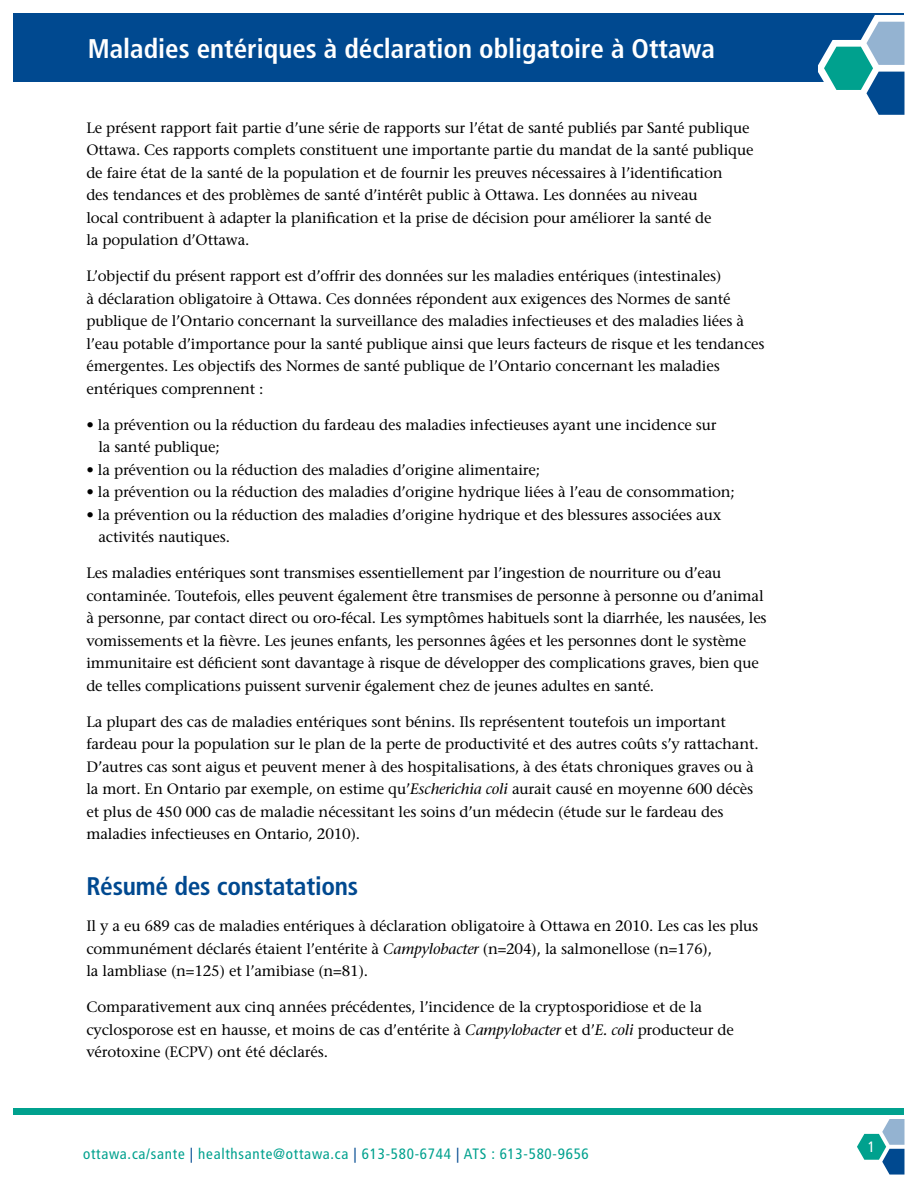
<style>
.page{position:relative;width:918px;height:1188px;background:#fff}
.page>*{position:absolute;margin:0;border:0;box-sizing:border-box;transform-origin:0 0}
.t1{font:700 condensed 27px "Frutiger";color:#fff}
.t2{font:700 condensed 25.5px "Frutiger";letter-spacing:-.01em;color:#004990}
.t3{font:500 15px/22.5px "Stone Serif Std";letter-spacing:-.01em;color:#000}
.t4{font:condensed 15px "Frutiger";letter-spacing:.05em;color:#00a18e}
.t5{font:condensed 15px "Frutiger";color:#fff}
.s1{font-style:italic}
.s2{color:#004990}
</style>
<div class="page">
<div style="left:14px;top:1108px;width:890px;height:7px;background:#00a18e"></div>
<div style="left:14px;top:14px;width:890px;height:68px;background:#004990"></div>
<svg style="left:818px;top:15px;width:87px;height:100px"></svg>
<svg style="left:857px;top:1119px;width:48px;height:56px"></svg>
<p class="t1" style="left:88px;top:32px;width:629px">Maladies entériques à déclaration obligatoire à Ottawa</p>
<p class="t3" style="left:86px;top:116px;width:669px">Le présent rapport fait partie d’une série de rapports sur l’état de santé publiés par Santé publique Ottawa. Ces rapports complets constituent une importante partie du mandat de la santé publique de faire état de la santé de la population et de fournir les preuves nécessaires à l’identification<br>des tendances et des problèmes de santé d’intérêt public à Ottawa. Les données au niveau<br>local contribuent à adapter la planification et la prise de décision pour améliorer la santé de<br>la population d’Ottawa.</p>
<p class="t3" style="left:86px;top:265px;width:680px">L’objectif du présent rapport est d’offrir des données sur les maladies entériques (intestinales)<br>à déclaration obligatoire à Ottawa. Ces données répondent aux exigences des Normes de santé publique de l’Ontario concernant la surveillance des maladies infectieuses et des maladies liées à l’eau potable d’importance pour la santé publique ainsi que leurs facteurs de risque et les tendances émergentes. Les objectifs des Normes de santé publique de l’Ontario concernant les maladies entériques comprennent :</p>
<p class="t3" style="left:86px;top:413px;width:632px">• la prévention ou la réduction du fardeau des maladies infectieuses ayant une incidence sur</p>
<p class="t3" style="left:98px;top:436px;width:123px">la santé publique;</p>
<p class="t3" style="left:86px;top:458px;width:455px">• la prévention ou la réduction des maladies d’origine alimentaire;</p>
<p class="t3" style="left:86px;top:481px;width:650px">• la prévention ou la réduction des maladies d’origine hydrique liées à l’eau de consommation;</p>
<p class="t3" style="left:86px;top:503px;width:636px">• la prévention ou la réduction des maladies d’origine hydrique et des blessures associées aux</p>
<p class="t3" style="left:98px;top:526px;width:133px">activités nautiques.</p>
<p class="t3" style="left:86px;top:562px;width:682px">Les maladies entériques sont transmises essentiellement par l’ingestion de nourriture ou d’eau contaminée. Toutefois, elles peuvent également être transmises de personne à personne ou d’animal à personne, par contact direct ou oro-fécal. Les symptômes habituels sont la diarrhée, les nausées, les vomissements et la fièvre. Les jeunes enfants, les personnes âgées et les personnes dont le système immunitaire est déficient sont davantage à risque de développer des complications graves, bien que de telles complications puissent survenir également chez de jeunes adultes en santé.</p>
<p class="t3" style="left:86px;top:710px;width:674px">La plupart des cas de maladies entériques sont bénins. Ils représentent toutefois un important fardeau pour la population sur le plan de la perte de productivité et des autres coûts s’y rattachant.<br>D’autres cas sont aigus et peuvent mener à des hospitalisations, à des états chroniques graves ou à la mort. En Ontario par exemple, on estime qu’<span class="s1">Escherichia coli</span> aurait causé en moyenne 600 décès et plus de 450 000 cas de maladie nécessitant les soins d’un médecin (étude sur le fardeau des maladies infectieuses en Ontario, 2010).</p>
<h2 class="t2" style="left:86px;top:871px;width:273px">Résumé des constatations</h2>
<p class="t3" style="left:86px;top:915px;width:673px">Il y a eu 689 cas de maladies entériques à déclaration obligatoire à Ottawa en 2010. Les cas les plus communément déclarés étaient l’entérite à <span class="s1">Campylobacter</span> (n=204), la salmonellose (n=176),<br>la lambliase (n=125) et l’amibiase (n=81).</p>
<p class="t3" style="left:86px;top:996px;width:649px">Comparativement aux cinq années précédentes, l’incidence de la cryptosporidiose et de la cyclosporose est en hausse, et moins de cas d’entérite à <span class="s1">Campylobacter</span> et d’<span class="s1">E. coli</span> producteur de vérotoxine (ECPV) ont été déclarés.</p>
<p class="t4" style="left:83px;top:1146px;width:507px">ottawa.ca/sante <span class="s2">|</span> healthsante@ottawa.ca <span class="s2">|</span> 613-580-6744 <span class="s2">|</span> ATS : 613-580-9656</p>
<p class="t5" style="left:868px;top:1138px;width:9px">1</p>
</div>
